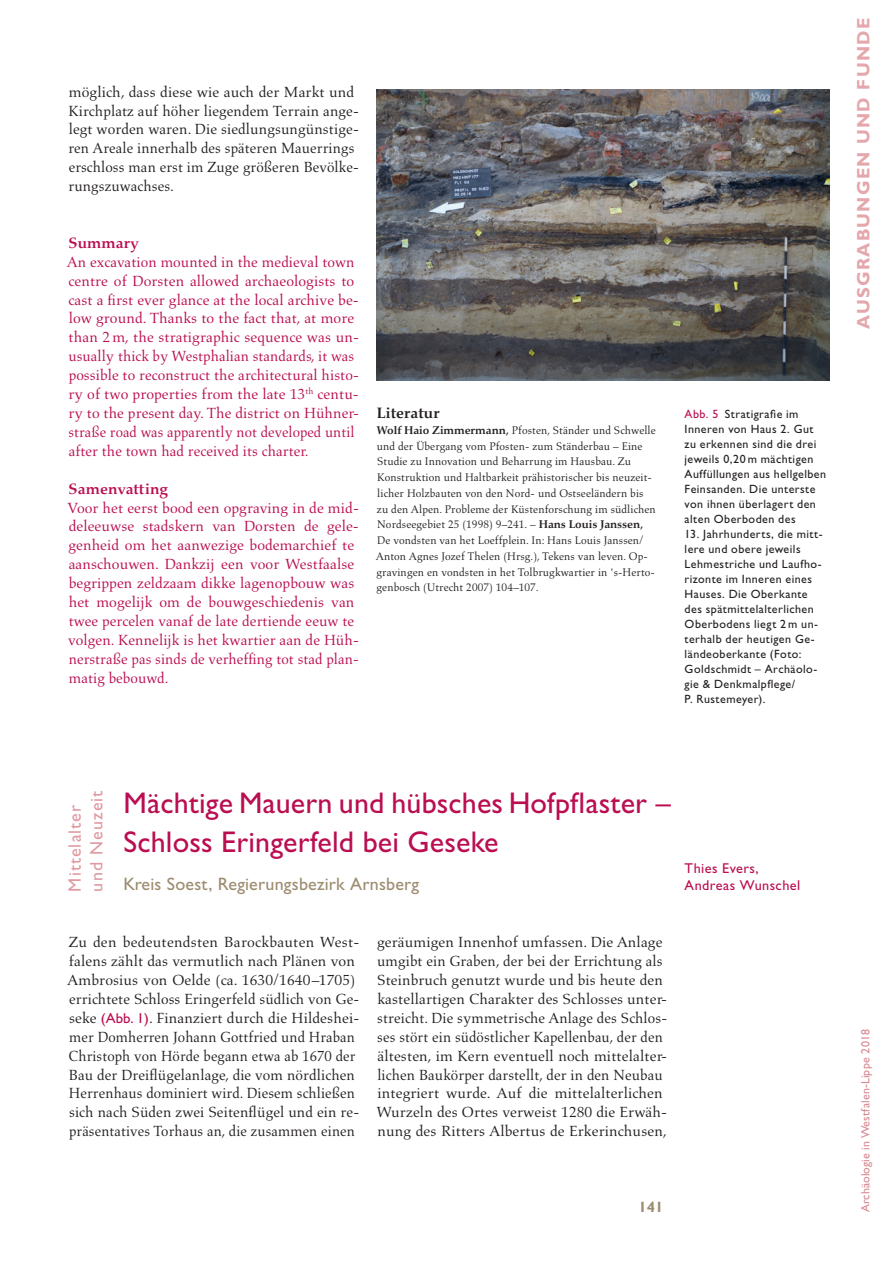
<style>
.page{position:relative;width:893px;height:1263px;background:#fff}
.page>*{position:absolute;margin:0;border:0;box-sizing:border-box;transform-origin:0 0}
.t1{font:30px/39px "Gill Sans Std";letter-spacing:.005em;color:#ba0e51}
.t2{font:18px "Gill Sans Std";letter-spacing:.01em;color:#9c8c6f}
.t3{font:18px/21.6px "Gill Sans Std";letter-spacing:.06em;color:#df9aa2}
.t4{font:18px "Gill Sans Std Bold 4";letter-spacing:.07em;color:#e3a7ac}
.t5{font:15px/18.9px "Aldus LT Std";letter-spacing:.005em;color:#231f20}
.t6{font:15px/18.9px "Aldus LT Std";letter-spacing:.005em;color:#ba0e51}
.t7{font:700 15px "Aldus Nova";letter-spacing:.015em;color:#ba0e51}
.t8{font:700 15px "Aldus Nova";letter-spacing:.015em;color:#231f20}
.t9{font:700 15px "Gill Sans Std";color:#9c8c6f}
.t10{font:14.25px/17.1px "Gill Sans Std";letter-spacing:.03em;color:#ba0e51}
.t11{font:12px/15px "Gill Sans Std";letter-spacing:.04em;color:#231f20}
.t12{font:12px "Gill Sans Std 4";letter-spacing:.01em;color:#d88a93}
.t13{font:11.25px/15.8px "Aldus LT Std";letter-spacing:.01em;color:#231f20}
.s1{font-family:"Aldus Nova";font-weight:700}
.s2{color:#ba0e51}
.s3{font-family:"Gill Sans Std";font-size:14.4px;color:#ba0e51}
</style>
<div class="page">
<img style="left:376px;top:90px;width:453px;height:290px">
<p class="t5" style="left:68px;top:82px;width:292px">möglich, dass diese wie auch der Markt und Kirchplatz auf höher liegendem Terrain ange&shy;legt worden waren. Die siedlungsungünstige&shy;ren Areale innerhalb des späteren Mauerrings erschloss man erst im Zuge größeren Bevölke&shy;rungszuwachses.</p>
<p class="t7" style="left:69px;top:234px;width:71px">Summary</p>
<p class="t6" style="left:67px;top:253px;width:294px">An excavation mounted in the medieval town centre of Dorsten allowed archaeologists to cast a first ever glance at the local archive be&shy;low ground. Thanks to the fact that, at more than 2m, the stratigraphic sequence was un&shy;usually thick by Westphalian standards, it was possible to reconstruct the architectural histo&shy;ry of two properties from the late 13<sup>th</sup> centu&shy;ry to the present day. The district on Hühner&shy;straße road was apparently not developed until after the town had received its charter.</p>
<p class="t7" style="left:69px;top:480px;width:101px">Samenvatting</p>
<p class="t6" style="left:67px;top:498px;width:293px">Voor het eerst bood een opgraving in de mid&shy;deleeuwse stadskern van Dorsten de gele&shy;genheid om het aanwezige bodemarchief te aanschouwen. Dankzij een voor Westfaalse begrippen zeldzaam dikke lagenopbouw was het mogelijk om de bouwgeschiedenis van twee percelen vanaf de late dertiende eeuw te volgen. Kennelijk is het kwartier aan de Hüh&shy;nerstraße pas sinds de verheffing tot stad plan&shy;matig bebouwd.</p>
<p class="t8" style="left:377px;top:404px;width:64px">Literatur</p>
<p class="t13" style="left:376px;top:422px;width:282px"><span class="s1">Wolf Haio Zimmermann,</span> Pfosten, Ständer und Schwelle und der Übergang vom Pfosten- zum Ständerbau – Eine Studie zu Innovation und Beharrung im Hausbau. Zu Konstruktion und Haltbarkeit prähistorischer bis neuzeit&shy;licher Holzbauten von den Nord- und Ostseeländern bis zu den Alpen. Probleme der Küstenforschung im südlichen Nordseegebiet 25 (1998) 9–241. – <span class="s1">Hans Louis Janssen, </span>De vondsten van het Loeffplein. In: Hans Louis Janssen/ Anton Agnes Jozef Thelen (Hrsg.), Tekens van leven. Op&shy;gravingen en vondsten in het Tolbrugkwartier in 's-Herto&shy;genbosch (Utrecht 2007) 104–107.</p>
<p class="t11" style="left:685px;top:407px;width:143px"><span class="s2">Abb. 5</span> Stratigrafie im<br>Inneren von Haus 2. Gut zu erkennen sind die drei jeweils 0,20 m mächtigen<br>Auffüllungen aus hellgelben<br>Feinsanden. Die unterste von ihnen überlagert den alten Oberboden des</p>
<p class="t11" style="left:685px;top:527px;width:139px">13. Jahrhunderts, die mitt&shy;lere und obere jeweils<br>Lehmestriche und Laufho&shy;rizonte im Inneren eines<br>Hauses. Die Oberkante des spätmittelalterlichen<br>Oberbodens liegt 2 m un&shy;terhalb der heutigen Ge&shy;ländeoberkante (Foto:<br>Goldschmidt – Archäolo&shy;gie &amp; Denkmalpflege/<br>P. Rustemeyer).</p>
<p class="t4" style="left:853px;top:329px;width:312px;rotate:-90deg">AUSGRABUNGEN UND FUNDE</p>
<p class="t3" style="left:64px;top:891px;width:102px;rotate:-90deg">Mittelalter und Neuzeit</p>
<h1 class="t1" style="left:124px;top:784px;width:549px">Mächtige Mauern und hübsches Hofpflaster –<br>Schloss Eringerfeld bei Geseke</h1>
<p class="t2" style="left:124px;top:874px;width:297px">Kreis Soest, Regierungsbezirk Arnsberg</p>
<p class="t10" style="left:685px;top:860px;width:117px">Thies Evers,<br>Andreas Wunschel</p>
<p class="t5" style="left:67px;top:933px;width:294px">Zu den bedeutendsten Barockbauten West&shy;falens zählt das vermutlich nach Plänen von Ambrosius von Oelde (ca. 1630/1640–1705) errichtete Schloss Eringerfeld südlich von Ge&shy;seke <span class="s3">(Abb. 1)</span>. Finanziert durch die Hildeshei&shy;mer Domherren Johann Gottfried und Hraban Christoph von Hörde begann etwa ab 1670 der Bau der Dreiflügelanlage, die vom nördlichen Herrenhaus dominiert wird. Diesem schließen sich nach Süden zwei Seitenflügel und ein re&shy;präsentatives Torhaus an, die zusammen einen</p>
<p class="t5" style="left:377px;top:933px;width:292px">geräumigen Innenhof umfassen. Die Anlage umgibt ein Graben, der bei der Errichtung als Steinbruch genutzt wurde und bis heute den kastellartigen Charakter des Schlosses unter&shy;streicht. Die symmetrische Anlage des Schlos&shy;ses stört ein südöstlicher Kapellenbau, der den ältesten, im Kern eventuell noch mittelalter&shy;lichen Baukörper darstellt, der in den Neubau integriert wurde. Auf die mittelalterlichen Wurzeln des Ortes verweist 1280 die Erwäh&shy;nung des Ritters Albertus de Erkerinchusen,</p>
<p class="t9" style="left:638px;top:1198px;width:26px">141</p>
<p class="t12" style="left:859px;top:1212px;width:184px;rotate:-90deg">Archäologie in Westfalen-Lippe 2018</p>
</div>
